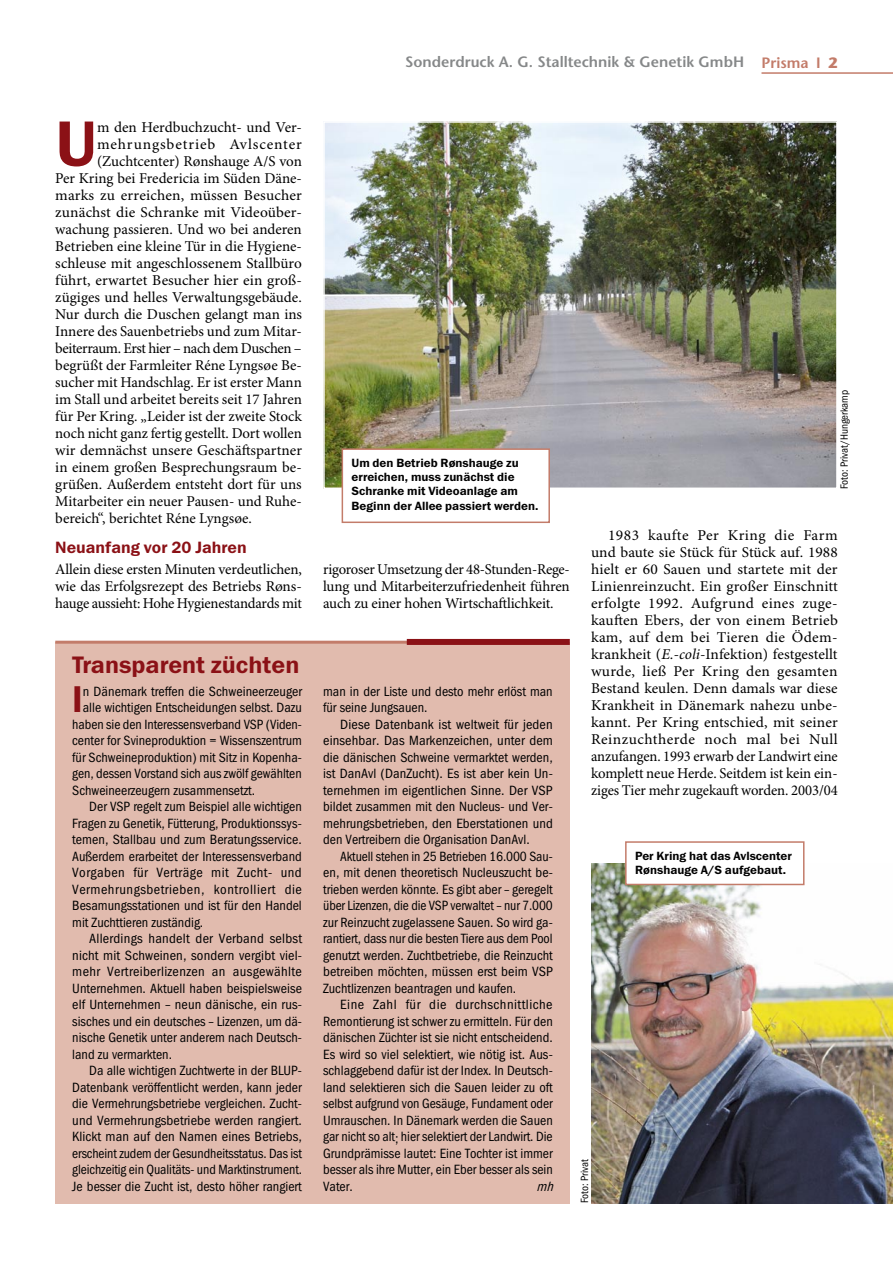
<style>
.page{position:relative;width:893px;height:1263px;background:#fff}
.page>*{position:absolute;margin:0;border:0;box-sizing:border-box;transform-origin:0 0}
.t1{font:64.65px "Franklin Gothic Demi ITC";color:#8b1116}
.t2{font:37.5px "Franklin Gothic Demi Cond ITC";color:#8b1116}
.t3{font:24px "Franklin Gothic Demi ITC";color:#8b1116}
.t4{font:16.5px "Franklin Gothic Demi ITC";color:#8b1116}
.t5{font:15px/17px "Minion Pro";color:#000;text-align:justify}
.t6{font:600 15px "Stone Sans Std";color:#868889}
.t7{font:15px "Minion Pro";letter-spacing:-.025em;color:#000}
.t8{font:15px "Minion Pro";letter-spacing:.055em;color:#000}
.t9{font:13.5px/16.5px "Franklin Gothic Book Cond ITC";color:#000;text-align:justify}
.t10{font:13.5px "Franklin Gothic Book Cond ITC";letter-spacing:.035em;color:#000}
.t11{font:13.5px "Franklin Gothic Book Cond ITC";letter-spacing:.025em;color:#000}
.t12{font:13.5px "Franklin Gothic Book Cond ITC";letter-spacing:.03em;color:#000}
.t13{font:italic 13.5px "Franklin Gothic Book Cond ITC";color:#000}
.t14{font:12px/14.4px "Franklin Gothic Demi ITC";color:#000}
.t15{font:10.5px "Franklin Gothic Book Cond ITC";color:#000}
.s1{color:#c37c6a}
.s2{font-weight:700;color:#c37c6a}
.s3{font-style:italic}
</style>
<div class="page">
<img style="left:326px;top:124px;width:509px;height:362px">
<div style="left:323px;top:121px;width:515px;height:368px;border:2px solid #fff"></div>
<div style="left:342px;top:449px;width:207px;height:73px;background:#fff"></div>
<div style="left:342px;top:448px;width:208px;height:75px;border:2px solid #c37c6a"></div>
<div style="left:55px;top:642px;width:515px;height:561px;background:#e1bbae"></div>
<hr style="left:55px;top:641px;width:489px;height:3px;background:#c37c6a">
<div style="left:407px;top:639px;width:163px;height:6px;background:#8b1116"></div>
<img style="left:591px;top:863px;width:302px;height:340px">
<div style="left:626px;top:842px;width:178px;height:42px;background:#fff"></div>
<div style="left:625px;top:841px;width:179px;height:44px;border:2px solid #c37c6a"></div>
<hr style="left:761px;top:72px;width:132px;height:2px;background:#c37c6a">
<p class="t6" style="left:405px;top:53px;width:434px">Sonderdruck A. G. Stalltechnik &amp; Genetik GmbH <span class="s1">Prisma I</span> <span class="s2">2</span></p>
<h1 class="t1" style="left:55px;top:105px;width:43px">U</h1>
<p class="t5" style="left:97px;top:119px;width:206px">m den Herdbuchzucht- und Ver-</p>
<p class="t8" style="left:97px;top:135px;width:206px">mehrungsbetrieb Avlscenter</p>
<p class="t5" style="left:97px;top:153px;width:206px">(Zuchtcenter) Rønshauge A/S von</p>
<p class="t5" style="left:55px;top:170px;width:248px">Per Kring bei Fredericia im Süden Däne-</p>
<p class="t5" style="left:55px;top:187px;width:248px">marks zu erreichen, müssen Besucher</p>
<p class="t5" style="left:55px;top:204px;width:248px">zunächst die Schranke mit Videoüber-</p>
<p class="t5" style="left:55px;top:221px;width:248px">wachung passieren. Und wo bei anderen</p>
<p class="t5" style="left:55px;top:238px;width:248px">Betrieben eine kleine Tür in die Hygiene-</p>
<p class="t5" style="left:55px;top:255px;width:248px">schleuse mit angeschlossenem Stallbüro</p>
<p class="t5" style="left:55px;top:272px;width:248px">führt, erwartet Besucher hier ein groß-</p>
<p class="t5" style="left:55px;top:289px;width:248px">zügiges und helles Verwaltungsgebäude.</p>
<p class="t5" style="left:55px;top:306px;width:248px">Nur durch die Duschen gelangt man ins</p>
<p class="t5" style="left:55px;top:323px;width:248px">Innere des Sauenbetriebs und zum Mitar-</p>
<p class="t7" style="left:55px;top:339px;width:248px">beiterraum. Erst hier – nach dem Duschen –</p>
<p class="t5" style="left:55px;top:357px;width:248px">begrüßt der Farmleiter Réne Lyngsøe Be-</p>
<p class="t5" style="left:55px;top:374px;width:248px">sucher mit Handschlag. Er ist erster Mann</p>
<p class="t5" style="left:55px;top:391px;width:248px">im Stall und arbeitet bereits seit 17 Jahren</p>
<p class="t5" style="left:55px;top:408px;width:248px">für Per Kring. „Leider ist der zweite Stock</p>
<p class="t5" style="left:55px;top:425px;width:248px">noch nicht ganz fertig gestellt. Dort wollen</p>
<p class="t5" style="left:55px;top:442px;width:248px">wir demnächst unsere Geschäftspartner</p>
<p class="t5" style="left:55px;top:459px;width:248px">in einem großen Besprechungsraum be-</p>
<p class="t5" style="left:55px;top:476px;width:248px">grüßen. Außerdem entsteht dort für uns</p>
<p class="t5" style="left:55px;top:493px;width:248px">Mitarbeiter ein neuer Pausen- und Ruhe-</p>
<p class="t5" style="left:55px;top:510px;width:198px">bereich“, berichtet Réne Lyngsøe.</p>
<p class="t4" style="left:55px;top:537px;width:193px">Neuanfang vor 20 Jahren</p>
<p class="t5" style="left:55px;top:561px;width:248px">Allein diese ersten Minuten verdeutlichen, wie das Erfolgsrezept des Betriebs Røns&shy;hauge aussieht: Hohe Hygienestandards mit</p>
<p class="t5" style="left:323px;top:561px;width:248px">rigoroser Umsetzung der 48-Stunden-Rege&shy;lung und Mitarbeiterzufriedenheit führen auch zu einer hohen Wirtschaftlichkeit.</p>
<p class="t14" style="left:352px;top:456px;width:188px">Um den Betrieb Rønshauge zu erreichen, muss zunächst die<br>Schranke mit Videoanlage am<br>Beginn der Allee passiert werden.</p>
<h3 class="t3" style="left:72px;top:650px;width:229px">Transparent züchten</h3>
<h2 class="t2" style="left:72px;top:677px;width:12px">I</h2>
<p class="t9" style="left:83px;top:683px;width:221px">n Dänemark treffen die Schweineerzeuger</p>
<p class="t9" style="left:83px;top:699px;width:221px">alle wichtigen Entscheidungen selbst. Dazu</p>
<p class="t9" style="left:72px;top:716px;width:231px">haben sie den Interessensverband VSP (Viden-</p>
<p class="t9" style="left:72px;top:732px;width:231px">center for Svineproduktion = Wissenszentrum</p>
<p class="t9" style="left:72px;top:749px;width:231px">für Schweineproduktion) mit Sitz in Kopenha-</p>
<p class="t9" style="left:72px;top:765px;width:231px">gen, dessen Vorstand sich aus zwölf gewählten</p>
<p class="t9" style="left:72px;top:782px;width:184px">Schweineerzeugern zusammensetzt.</p>
<p class="t9" style="left:89px;top:798px;width:214px">Der VSP regelt zum Beispiel alle wichtigen</p>
<p class="t9" style="left:72px;top:815px;width:231px">Fragen zu Genetik, Fütterung, Produktionssys-</p>
<p class="t9" style="left:72px;top:831px;width:231px">temen, Stallbau und zum Beratungsservice.</p>
<p class="t9" style="left:72px;top:848px;width:231px">Außerdem erarbeitet der Interessensverband</p>
<p class="t12" style="left:72px;top:865px;width:231px">Vorgaben für Verträge mit Zucht- und</p>
<p class="t10" style="left:72px;top:881px;width:231px">Vermehrungsbetrieben, kontrolliert die</p>
<p class="t9" style="left:72px;top:897px;width:231px">Besamungsstationen und ist für den Handel</p>
<p class="t9" style="left:72px;top:914px;width:133px">mit Zuchttieren zuständig.</p>
<p class="t9" style="left:89px;top:930px;width:214px">Allerdings handelt der Verband selbst</p>
<p class="t9" style="left:72px;top:947px;width:231px">nicht mit Schweinen, sondern vergibt viel-</p>
<p class="t11" style="left:72px;top:964px;width:231px">mehr Vertreiberlizenzen an ausgewählte</p>
<p class="t9" style="left:72px;top:980px;width:231px">Unternehmen. Aktuell haben beispielsweise</p>
<p class="t9" style="left:72px;top:996px;width:231px">elf Unternehmen – neun dänische, ein rus-</p>
<p class="t9" style="left:72px;top:1013px;width:231px">sisches und ein deutsches – Lizenzen, um dä-</p>
<p class="t9" style="left:72px;top:1029px;width:231px">nische Genetik unter anderem nach Deutsch-</p>
<p class="t9" style="left:72px;top:1046px;width:101px">land zu vermarkten.</p>
<p class="t9" style="left:89px;top:1062px;width:214px">Da alle wichtigen Zuchtwerte in der BLUP-</p>
<p class="t9" style="left:72px;top:1079px;width:231px">Datenbank veröffentlicht werden, kann jeder</p>
<p class="t9" style="left:72px;top:1095px;width:231px">die Vermehrungsbetriebe vergleichen. Zucht-</p>
<p class="t9" style="left:72px;top:1112px;width:231px">und Vermehrungsbetriebe werden rangiert.</p>
<p class="t9" style="left:72px;top:1128px;width:231px">Klickt man auf den Namen eines Betriebs,</p>
<p class="t9" style="left:72px;top:1145px;width:231px">erscheint zudem der Gesundheitsstatus. Das ist</p>
<p class="t9" style="left:72px;top:1161px;width:231px">gleichzeitig ein Qualitäts- und Marktinstrument.</p>
<p class="t9" style="left:72px;top:1178px;width:231px">Je besser die Zucht ist, desto höher rangiert</p>
<p class="t9" style="left:323px;top:683px;width:231px">man in der Liste und desto mehr erlöst man für seine Jungsauen.</p>
<p class="t9" style="left:323px;top:716px;width:231px;text-indent:17px">Diese Datenbank ist weltweit für jeden einsehbar. Das Markenzeichen, unter dem die dänischen Schweine vermarktet werden, ist DanAvl (DanZucht). Es ist aber kein Un&shy;ternehmen im eigentlichen Sinne. Der VSP bildet zusammen mit den Nucleus- und Ver&shy;mehrungsbetrieben, den Eberstationen und den Vertreibern die Organisation DanAvl.</p>
<p class="t9" style="left:323px;top:848px;width:231px;text-indent:17px">Aktuell stehen in 25 Betrieben 16.000 Sau&shy;en, mit denen theoretisch Nucleuszucht be&shy;trieben werden könnte. Es gibt aber – geregelt über Lizenzen, die die VSP verwaltet – nur 7.000 zur Reinzucht zugelassene Sauen. So wird ga&shy;rantiert, dass nur die besten Tiere aus dem Pool genutzt werden. Zuchtbetriebe, die Reinzucht betreiben möchten, müssen erst beim VSP Zuchtlizenzen beantragen und kaufen.</p>
<p class="t9" style="left:323px;top:996px;width:231px;text-indent:17px">Eine Zahl für die durchschnittliche Remontierung ist schwer zu ermitteln. Für den dänischen Züchter ist sie nicht entscheidend.<br>Es wird so viel selektiert, wie nötig ist. Aus&shy;schlaggebend dafür ist der Index. In Deutsch&shy;land selektieren sich die Sauen leider zu oft selbst aufgrund von Gesäuge, Fundament oder Umrauschen. In Dänemark werden die Sauen gar nicht so alt; hier selektiert der Landwirt. Die Grundprämisse lautet: Eine Tochter ist immer besser als ihre Mutter, ein Eber besser als sein Vater.</p>
<p class="t13" style="left:537px;top:1178px;width:22px">mh</p>
<p class="t15" style="left:838px;top:489px;width:101px;rotate:-90deg">Foto: Privat/Hungerkamp</p>
<p class="t5" style="left:591px;top:527px;width:248px;text-indent:17px">1983 kaufte Per Kring die Farm und baute sie Stück für Stück auf. 1988 hielt er 60 Sauen und startete mit der Linienreinzucht. Ein großer Einschnitt erfolgte 1992. Aufgrund eines zuge&shy;kauften Ebers, der von einem Betrieb kam, auf dem bei Tieren die Ödem&shy;krankheit (<span class="s3">E.-coli</span>-Infektion) festgestellt wurde, ließ Per Kring den gesamten Bestand keulen. Denn damals war diese Krankheit in Dänemark nahezu unbe&shy;kannt. Per Kring entschied, mit seiner Reinzuchtherde noch mal bei Null anzufangen. 1993 erwarb der Landwirt eine komplett neue Herde. Seitdem ist kein ein&shy;ziges Tier mehr zugekauft worden. 2003/04</p>
<p class="t14" style="left:635px;top:848px;width:158px">Per Kring hat das Avlscenter<br>Rønshauge A/S aufgebaut.</p>
<p class="t15" style="left:579px;top:1203px;width:46px;rotate:-90deg">Foto: Privat</p>
</div>
